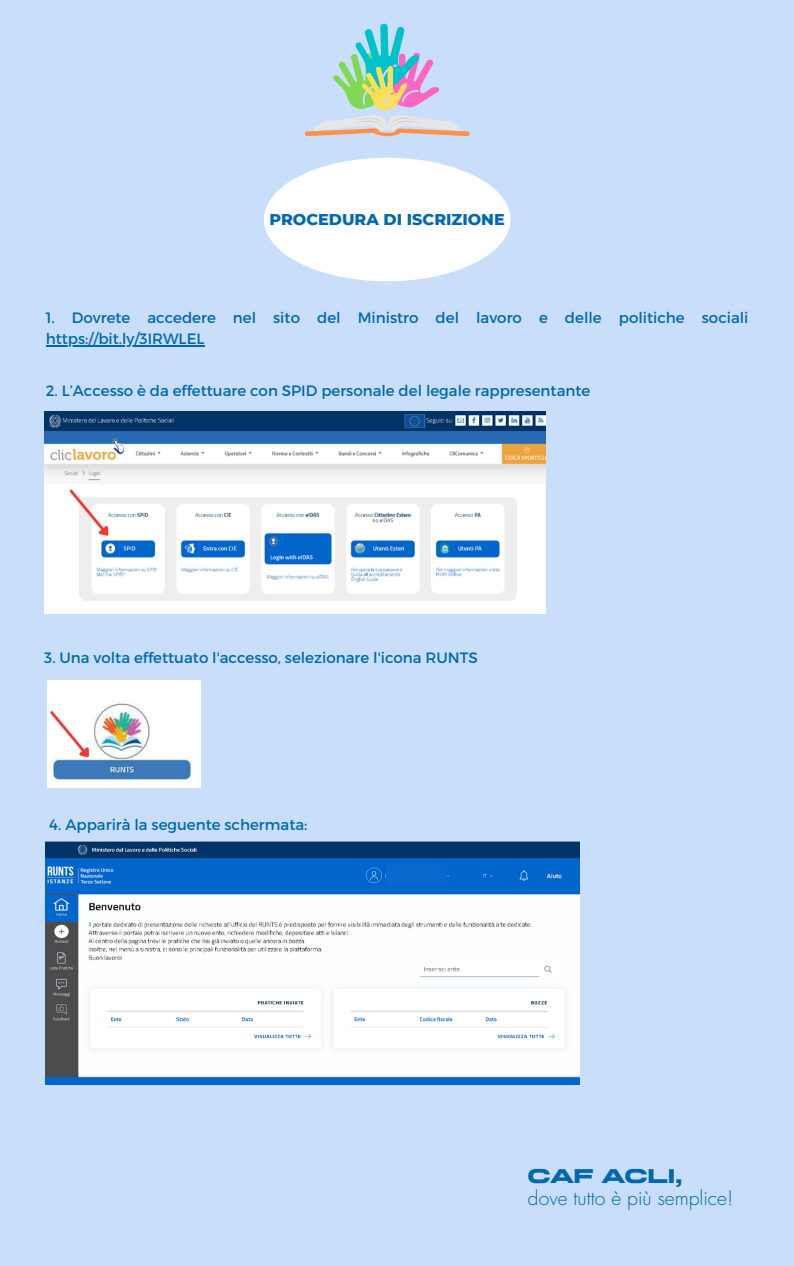
<style>
.page{position:relative;width:794px;height:1266px;background:#fff}
.page>*{position:absolute;margin:0;border:0;box-sizing:border-box;transform-origin:0 0}
.t1{font:700 19.8px "Miedinger W01";color:#0068b1}
.t2{font:300 19.27px "Futura Std";color:#0068b1}
.t3{font:800 15.9px "Montserrat";color:#0068b1}
.t4{font:15px/20.9px "Montserrat";color:#0068b1}
</style>
<div class="page">
<div style="left:0;top:0;width:793px;height:1266px;background:#c9defa"></div>
<svg style="left:304px;top:23px;width:165px;height:113px"></svg>
<svg style="left:264px;top:158px;width:246px;height:123px"></svg>
<img style="left:47px;top:680px;width:153px;height:108px">
<img style="left:44px;top:411px;width:501px;height:203px">
<hr style="left:46px;top:345px;width:158px;height:1px;background:#0068b1">
<svg style="left:67px;top:487px;width:49px;height:57px;background:#f5e8ea"></svg>
<svg style="left:48px;top:708px;width:49px;height:57px;background:#eee4e8"></svg>
<img style="left:46px;top:841px;width:533px;height:244px">
<div style="left:144px;top:898px;width:168px;height:19px;background:#fefffc"></div>
<div style="left:386px;top:866px;width:60px;height:19px;background:#0a68cd"></div>
<p class="t3" style="left:269px;top:209px;width:237px">PROCEDURA DI ISCRIZIONE</p>
<p class="t4" style="left:46px;top:307px;width:704px">1. Dovrete accedere nel sito del Ministro del lavoro e delle politiche sociali https://bit.ly/3IRWLEL</p>
<p class="t4" style="left:46px;top:379px;width:546px">2. L’Accesso è da effettuare con SPID personale del legale rappresentante</p>
<p class="t4" style="left:44px;top:646px;width:435px">3. Una volta effettuato l'accesso, selezionare l'icona RUNTS</p>
<p class="t4" style="left:49px;top:813px;width:259px">4. Apparirà la seguente schermata:</p>
<p class="t1" style="left:527px;top:1163px;width:156px">CAF ACLI,</p>
<p class="t2" style="left:527px;top:1189px;width:207px">dove tutto è più semplice!</p>
</div>
